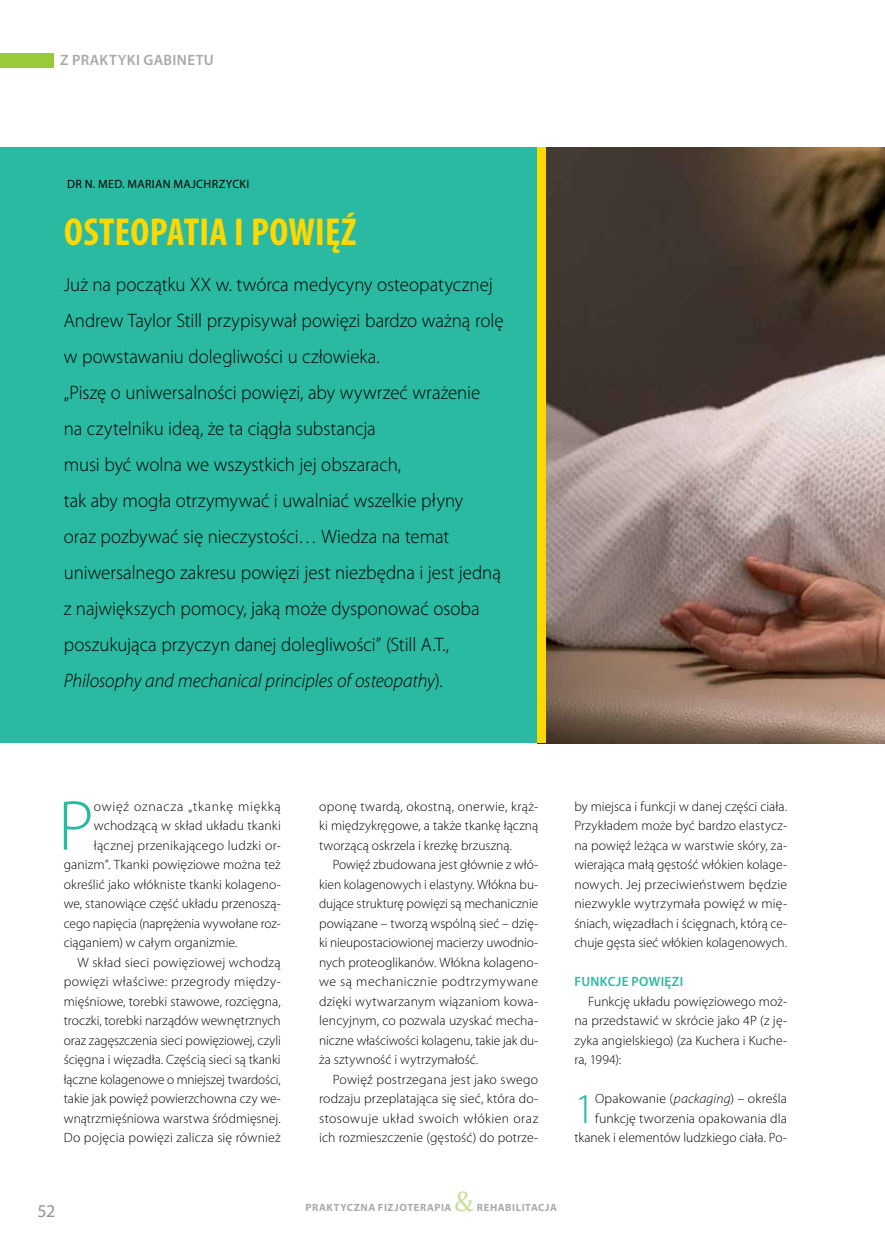
<style>
.page{position:relative;width:885px;height:1251px;background:#fff}
.page>*{position:absolute;margin:0;border:0;box-sizing:border-box;transform-origin:0 0}
.t1{font:300 71.4px "Myriad Pro";color:#2abaa2}
.t2{font:300 42.45px "Myriad Pro";color:#2abaa2}
.t3{font:700 condensed 39.15px "Myriad Pro";letter-spacing:.005em;color:#ffd800}
.t4{font:28.5px "Cambria";color:#c7df94}
.t5{font:300 19.5px/36px "Myriad Pro";color:#000}
.t6{font:18px "Myriad Pro";color:#939598}
.t7{font:600 15px "Myriad Pro";letter-spacing:.025em;color:#a7a9ac}
.t8{font:300 13.5px/19.5px "Myriad Pro";letter-spacing:.005em;color:#000;text-align:justify}
.t9{font:300 13.5px "Myriad Pro";letter-spacing:.025em;color:#000}
.t10{font:300 13.5px "Myriad Pro";letter-spacing:.05em;color:#000}
.t11{font:600 13.5px "Myriad Pro";letter-spacing:.03em;color:#2abaa2}
.t12{font:12px "Myriad Pro";letter-spacing:.03em;color:#000}
.t13{font:700 10.5px "Myriad Pro";letter-spacing:.055em;color:#a9abae}
.s1{font-style:italic}
</style>
<div class="page">
<div style="left:0;top:53px;width:54px;height:15px;background:#9aca3c"></div>
<img style="left:545px;top:147px;width:339px;height:596px">
<div style="left:0;top:147px;width:536px;height:596px;background:#2abaa2"></div>
<div style="left:536px;top:147px;width:9px;height:596px;background:#ffd800"></div>
<p class="t7" style="left:60px;top:50px;width:155px">Z PRAKTYKI GABINETU</p>
<p class="t12" style="left:67px;top:177px;width:184px">DR N. MED. MARIAN MAJCHRZYCKI</p>
<h3 class="t3" style="left:64px;top:208px;width:294px">OSTEOPATIA I POWIĘŹ</h3>
<p class="t5" style="left:64px;top:266px;width:441px">Już na początku XX w. twórca medycyny osteopatycznej Andrew Taylor Still przypisywał powięzi bardzo ważną rolę w powstawaniu dolegliwości u człowieka.<br>„Piszę o uniwersalności powięzi, aby wywrzeć wrażenie na czytelniku ideą, że ta ciągła substancja<br>musi być wolna we wszystkich jej obszarach,<br>tak aby mogła otrzymywać i uwalniać wszelkie płyny<br>oraz pozbywać się nieczystości… Wiedza na temat uniwersalnego zakresu powięzi jest niezbędna i jest jedną z największych pomocy, jaką może dysponować osoba poszukująca przyczyn danej dolegliwości” (Still A.T., <span class="s1">Philosophy and mechanical principles of osteopathy</span>).</p>
<h1 class="t1" style="left:58px;top:782px;width:37px">P</h1>
<p class="t10" style="left:94px;top:797px;width:188px">owięź oznacza „tkankę miękką</p>
<p class="t8" style="left:94px;top:815px;width:188px">wchodzącą w skład układu tkanki</p>
<p class="t8" style="left:94px;top:835px;width:188px">łącznej przenikającego ludzki or-</p>
<p class="t8" style="left:64px;top:854px;width:218px">ganizm”. Tkanki powięziowe można też</p>
<p class="t8" style="left:64px;top:874px;width:218px">określić jako włókniste tkanki kolageno-</p>
<p class="t8" style="left:64px;top:893px;width:218px">we, stanowiące część układu przenoszą-</p>
<p class="t8" style="left:64px;top:913px;width:218px">cego napięcia (naprężenia wywołane roz-</p>
<p class="t8" style="left:64px;top:932px;width:175px">ciąganiem) w całym organizmie.</p>
<p class="t8" style="left:77px;top:952px;width:205px">W skład sieci powięziowej wchodzą</p>
<p class="t9" style="left:64px;top:973px;width:218px">powięzi właściwe: przegrody między-</p>
<p class="t8" style="left:64px;top:991px;width:218px">mięśniowe, torebki stawowe, rozcięgna,</p>
<p class="t8" style="left:64px;top:1010px;width:218px">troczki, torebki narządów wewnętrznych</p>
<p class="t8" style="left:64px;top:1030px;width:218px">oraz zagęszczenia sieci powięziowej, czyli</p>
<p class="t8" style="left:64px;top:1049px;width:218px">ścięgna i więzadła. Częścią sieci są tkanki</p>
<p class="t8" style="left:64px;top:1069px;width:218px">łączne kolagenowe o mniejszej twardości,</p>
<p class="t8" style="left:64px;top:1088px;width:218px">takie jak powięź powierzchowna czy we-</p>
<p class="t8" style="left:64px;top:1108px;width:218px">wnątrzmięśniowa warstwa śródmięsnej.</p>
<p class="t8" style="left:64px;top:1127px;width:218px">Do pojęcia powięzi zalicza się również</p>
<h3 class="t6" style="left:37px;top:1199px;width:19px">52</h3>
<p class="t8" style="left:319px;top:796px;width:221px">oponę twardą, okostną, onerwie, krąż&shy;ki międzykręgowe, a także tkankę łączną tworzącą oskrzela i krezkę brzuszną.</p>
<p class="t8" style="left:319px;top:854px;width:220px;text-indent:14px">Powięź zbudowana jest głównie z włó&shy;kien kolagenowych i elastyny. Włókna bu&shy;dujące strukturę powięzi są mechanicznie powiązane – tworzą wspólną sieć – dzię&shy;ki nieupostaciowionej macierzy uwodnio&shy;nych proteoglikanów. Włókna kolageno&shy;we są mechanicznie podtrzymywane dzięki wytwarzanym wiązaniom kowa&shy;lencyjnym, co pozwala uzyskać mecha&shy;niczne właściwości kolagenu, takie jak du&shy;ża sztywność i wytrzymałość.</p>
<p class="t8" style="left:319px;top:1069px;width:220px;text-indent:14px">Powięź postrzegana jest jako swego rodzaju przeplatająca się sieć, która do&shy;stosowuje układ swoich włókien oraz ich rozmieszczenie (gęstość) do potrze-</p>
<p class="t8" style="left:574px;top:796px;width:214px">by miejsca i funkcji w danej części ciała.<br>Przykładem może być bardzo elastycz&shy;na powięź leżąca w warstwie skóry, za&shy;wierająca małą gęstość włókien kolage&shy;nowych. Jej przeciwieństwem będzie niezwykle wytrzymała powięź w mię&shy;śniach, więzadłach i ścięgnach, którą ce&shy;chuje gęsta sieć włókien kolagenowych.</p>
<p class="t11" style="left:574px;top:972px;width:110px">FUNKCJE POWIĘZI</p>
<p class="t8" style="left:574px;top:991px;width:214px;text-indent:14px">Funkcję układu powięziowego moż&shy;na przedstawić w skrócie jako 4P (z ję&shy;zyka angielskiego) (za Kuchera i Kuche&shy;ra, 1994):</p>
<h2 class="t2" style="left:574px;top:1082px;width:22px">1</h2>
<p class="t8" style="left:574px;top:1088px;width:214px;text-align:right">Opakowanie (<span class="s1">packaging</span>) – określa funkcję tworzenia opakowania dla tkanek i elementów ludzkiego ciała. Po-</p>
<h3 class="t4" style="left:454px;top:1183px;width:21px">&amp;</h3>
<p class="t13" style="left:305px;top:1200px;width:147px">PRAKTYCZNA FIZJOTERAPIA</p>
<p class="t13" style="left:477px;top:1200px;width:82px">REHABILITACJA</p>
</div>
